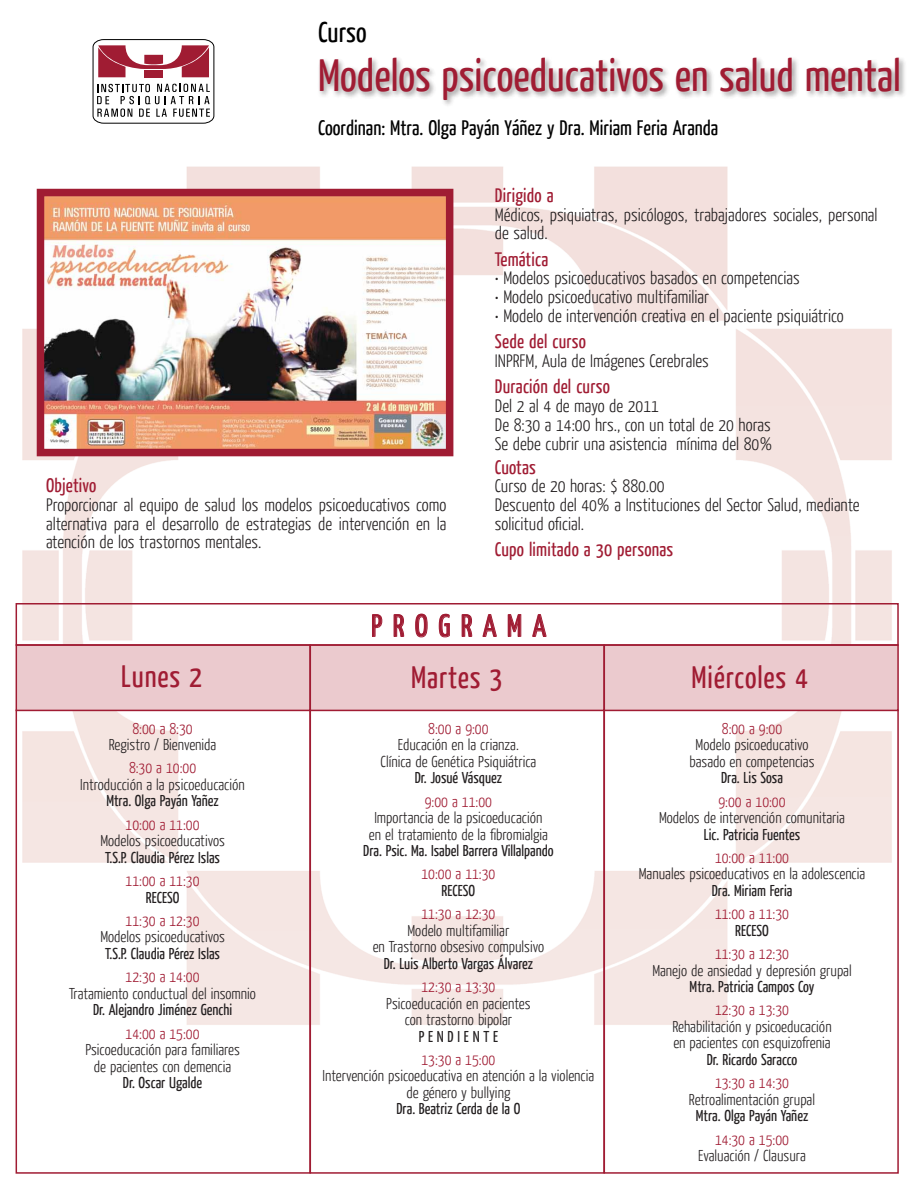
<style>
.page{position:relative;width:918px;height:1190px;background:#fff}
.page>*{position:absolute;margin:0;border:0;box-sizing:border-box;transform-origin:0 0}
.t1{font:45.3px "Yanone Kaffeesatz";color:#a01c33}
.t2{font:31.05px "Yanone Kaffeesatz";letter-spacing:.025em;color:#a01c33}
.t3{font:28.5px "Yanone Kaffeesatz";color:#000}
.t4{font:21px "Yanone Kaffeesatz";color:#000}
.t5{font:19.5px "Yanone Kaffeesatz";letter-spacing:.01em;color:#a01c33}
.t6{font:300 18px/18.8px "Yanone Kaffeesatz";color:#231f20}
.t7{font:300 15.75px/16.5px "Yanone Kaffeesatz";color:#231f20;text-align:center}
.t8{font:15.75px "Yanone Kaffeesatz";color:#231f20}
.t9{font:300 15.75px "Yanone Kaffeesatz";color:#a01c33}
</style>
<div class="page">
<img style="left:22px;top:166px;width:870px;height:859px">
<svg style="left:92px;top:39px;width:123px;height:85px"></svg>
<img style="left:319px;top:58px;width:586px;height:47px">
<div style="left:16px;top:709px;width:295px;height:464px;border:2px solid #a01c33"></div>
<div style="left:310px;top:709px;width:295px;height:464px;border:2px solid #a01c33"></div>
<div style="left:604px;top:709px;width:295px;height:464px;border:2px solid #a01c33"></div>
<div style="left:16px;top:644px;width:295px;height:67px;background:#ebcace;border:2px solid #a01c33"></div>
<div style="left:310px;top:644px;width:295px;height:67px;background:#ebcace;border:2px solid #a01c33"></div>
<div style="left:604px;top:644px;width:295px;height:67px;background:#ebcace;border:2px solid #a01c33"></div>
<svg style="left:372px;top:614px;width:11px;height:23px"></svg>
<svg style="left:393px;top:614px;width:11px;height:23px"></svg>
<svg style="left:415px;top:613px;width:13px;height:24px"></svg>
<svg style="left:439px;top:613px;width:11px;height:24px"></svg>
<svg style="left:461px;top:614px;width:12px;height:23px"></svg>
<svg style="left:482px;top:610px;width:15px;height:27px"></svg>
<svg style="left:508px;top:425px;width:14px;height:212px"></svg>
<svg style="left:532px;top:610px;width:15px;height:27px"></svg>
<div style="left:16px;top:603px;width:883px;height:42px;border:2px solid #a01c33"></div>
<img style="left:46px;top:198px;width:398px;height:249px">
<div style="left:37px;top:189px;width:416px;height:267px;border:8px solid #a01c33"></div>
<h3 class="t3" style="left:318px;top:14px;width:50px">Curso</h3>
<h1 class="t1" style="left:318px;top:47px;width:584px">Modelos psicoeducativos en salud mental</h1>
<h3 class="t4" style="left:318px;top:114px;width:402px">Coordinan: Mtra. Olga Payán Yáñez y Dra. Miriam Feria Aranda</h3>
<p class="t5" style="left:46px;top:473px;width:52px">Objetivo</p>
<p class="t6" style="left:46px;top:495px;width:402px;text-align:justify">Proporcionar al equipo de salud los modelos psicoeducativos como alternativa para el desarrollo de estrategias de intervención en la atención de los trastornos mentales.</p>
<p class="t5" style="left:495px;top:183px;width:60px">Dirigido a</p>
<p class="t6" style="left:495px;top:204px;width:384px">Médicos, psiquiatras, psicólogos, trabajadores sociales, personal de salud.</p>
<p class="t5" style="left:495px;top:246px;width:55px">Temática</p>
<p class="t6" style="left:495px;top:268px;width:306px">• Modelos psicoeducativos basados en competencias</p>
<p class="t6" style="left:495px;top:287px;width:216px">• Modelo psicoeducativo multifamiliar</p>
<p class="t6" style="left:495px;top:306px;width:350px">• Modelo de intervención creativa en el paciente psiquiátrico</p>
<p class="t5" style="left:495px;top:329px;width:93px">Sede del curso</p>
<p class="t6" style="left:495px;top:351px;width:215px">INPRFM, Aula de Imágenes Cerebrales</p>
<p class="t5" style="left:495px;top:374px;width:116px">Duración del curso</p>
<p class="t6" style="left:495px;top:396px;width:279px">Del 2 al 4 de mayo de 2011<br>De 8:30 a 14:00 hrs., con un total de 20 horas<br>Se debe cubrir una asistencia mínima del 80%</p>
<p class="t5" style="left:495px;top:454px;width:43px">Cuotas</p>
<p class="t6" style="left:495px;top:476px;width:366px">Curso de 20 horas: $ 880.00<br>Descuento del 40% a Instituciones del Sector Salud, mediante solicitud oficial.</p>
<p class="t5" style="left:495px;top:537px;width:180px">Cupo limitado a 30 personas</p>
<h2 class="t2" style="left:371px;top:605px;width:177px">P R O G R A M A</h2>
<h2 class="t2" style="left:121px;top:656px;width:82px">Lunes 2</h2>
<h2 class="t2" style="left:411px;top:657px;width:93px">Martes 3</h2>
<h2 class="t2" style="left:692px;top:657px;width:118px">Miércoles 4</h2>
<p class="t9" style="left:132px;top:718px;width:62px">8:00 a 8:30</p>
<p class="t7" style="left:109px;top:736px;width:109px">Registro / Bienvenida</p>
<p class="t9" style="left:129px;top:758px;width:69px">8:30 a 10:00</p>
<p class="t7" style="left:80px;top:775px;width:166px">Introducción a la psicoeducación</p>
<p class="t8" style="left:106px;top:791px;width:114px">Mtra. Olga Payán Yañez</p>
<p class="t9" style="left:126px;top:814px;width:76px">10:00 a 11:00</p>
<p class="t7" style="left:100px;top:832px;width:126px">Modelos psicoeducativos</p>
<p class="t8" style="left:105px;top:847px;width:116px">T.S.P. Claudia Pérez Islas</p>
<p class="t9" style="left:126px;top:870px;width:76px">11:00 a 11:30</p>
<p class="t8" style="left:146px;top:887px;width:35px">RECESO</p>
<p class="t9" style="left:126px;top:910px;width:76px">11:30 a 12:30</p>
<p class="t7" style="left:100px;top:928px;width:126px">Modelos psicoeducativos</p>
<p class="t8" style="left:105px;top:943px;width:116px">T.S.P. Claudia Pérez Islas</p>
<p class="t9" style="left:126px;top:967px;width:76px">12:30 a 14:00</p>
<p class="t7" style="left:69px;top:984px;width:188px">Tratamiento conductual del insomnio</p>
<p class="t8" style="left:93px;top:999px;width:141px">Dr. Alejandro Jiménez Genchi</p>
<p class="t9" style="left:126px;top:1023px;width:76px">14:00 a 15:00</p>
<p class="t7" style="left:85px;top:1041px;width:156px">Psicoeducación para familiares de pacientes con demencia</p>
<p class="t8" style="left:123px;top:1072px;width:81px">Dr. Oscar Ugalde</p>
<p class="t9" style="left:428px;top:718px;width:62px">8:00 a 9:00</p>
<p class="t7" style="left:380px;top:736px;width:157px">Educación en la crianza.<br>Clínica de Genética Psiquiátrica</p>
<p class="t8" style="left:415px;top:767px;width:89px">Dr. Josué Vásquez</p>
<p class="t9" style="left:425px;top:791px;width:69px">9:00 a 11:00</p>
<p class="t7" style="left:369px;top:809px;width:181px">Importancia de la psicoeducación en el tratamiento de la fibromialgia</p>
<p class="t8" style="left:363px;top:840px;width:192px">Dra. Psic. Ma. Isabel Barrera Villalpando</p>
<p class="t9" style="left:421px;top:864px;width:76px">10:00 a 11:30</p>
<p class="t8" style="left:442px;top:880px;width:35px">RECESO</p>
<p class="t9" style="left:421px;top:903px;width:76px">11:30 a 12:30</p>
<p class="t7" style="left:373px;top:921px;width:173px">Modelo multifamiliar<br>en Trastorno obsesivo compulsivo</p>
<p class="t8" style="left:384px;top:953px;width:151px">Dr. Luis Alberto Vargas Álvarez</p>
<p class="t9" style="left:421px;top:976px;width:76px">12:30 a 13:30</p>
<p class="t7" style="left:386px;top:994px;width:146px">Psicoeducación en pacientes con trastorno bipolar</p>
<p class="t8" style="left:419px;top:1026px;width:81px">P E N D I E N T E</p>
<p class="t9" style="left:421px;top:1049px;width:76px">13:30 a 15:00</p>
<p class="t7" style="left:323px;top:1067px;width:273px">Intervención psicoeducativa en atención a la violencia de género y bullying</p>
<p class="t8" style="left:396px;top:1098px;width:126px">Dra. Beatriz Cerda de la O</p>
<p class="t9" style="left:722px;top:718px;width:62px">8:00 a 9:00</p>
<p class="t7" style="left:690px;top:736px;width:126px">Modelo psicoeducativo basado en competencias</p>
<p class="t8" style="left:721px;top:767px;width:63px">Dra. Lis Sosa</p>
<p class="t9" style="left:718px;top:791px;width:69px">9:00 a 10:00</p>
<p class="t7" style="left:659px;top:809px;width:187px">Modelos de intervención comunitaria</p>
<p class="t8" style="left:704px;top:824px;width:98px">Lic. Patricia Fuentes</p>
<p class="t9" style="left:715px;top:847px;width:76px">10:00 a 11:00</p>
<p class="t7" style="left:639px;top:865px;width:228px">Manuales psicoeducativos en la adolescencia</p>
<p class="t8" style="left:712px;top:880px;width:82px">Dra. Miriam Feria</p>
<p class="t9" style="left:715px;top:904px;width:76px">11:00 a 11:30</p>
<p class="t8" style="left:735px;top:920px;width:35px">RECESO</p>
<p class="t9" style="left:715px;top:943px;width:76px">11:30 a 12:30</p>
<p class="t7" style="left:652px;top:961px;width:201px">Manejo de ansiedad y depresión grupal</p>
<p class="t8" style="left:690px;top:976px;width:126px">Mtra. Patricia Campos Coy</p>
<p class="t9" style="left:715px;top:1000px;width:76px">12:30 a 13:30</p>
<p class="t7" style="left:672px;top:1017px;width:161px;text-align:left">Rehabilitación y psicoeducación en pacientes con esquizofrenia</p>
<p class="t8" style="left:707px;top:1049px;width:92px">Dr. Ricardo Saracco</p>
<p class="t9" style="left:715px;top:1073px;width:76px">13:30 a 14:30</p>
<p class="t7" style="left:689px;top:1090px;width:128px">Retroalimentación grupal</p>
<p class="t8" style="left:696px;top:1105px;width:114px">Mtra. Olga Payán Yañez</p>
<p class="t9" style="left:715px;top:1129px;width:76px">14:30 a 15:00</p>
<p class="t7" style="left:698px;top:1147px;width:109px">Evaluación / Clausura</p>
</div>
